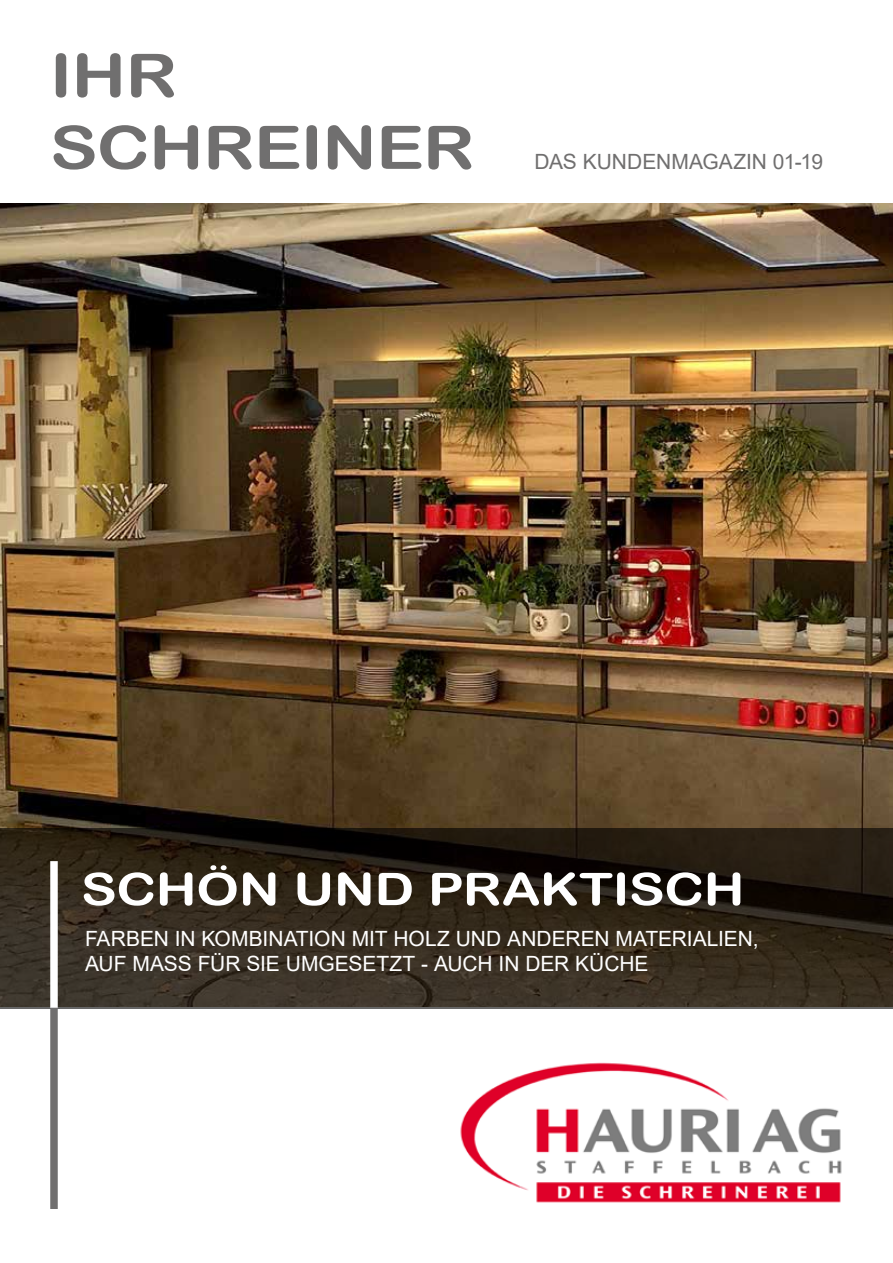
<style>
.page{position:relative;width:893px;height:1263px;background:#fff}
.page>*{position:absolute;margin:0;border:0;box-sizing:border-box;transform-origin:0 0}
.t1{font:60px/72px "Arial Rounded MT Bold";letter-spacing:-.015em;color:#706f6f;scale:1.2 1}
.t2{font:45px "Arial Rounded MT Bold";letter-spacing:-.01em;color:#fff;scale:1.2 1}
.t3{font:21px/25.2px "Arial";color:#fff}
.t4{font:21px "Arial";color:#706f6f}
</style>
<div class="page">
<img style="left:0;top:204px;width:893px;height:624px">
<svg style="left:0;top:828px;width:893px;height:180px;background:#2e251a"></svg>
<div style="left:50px;top:861px;width:8px;height:147px;background:#fff"></div>
<div style="left:50px;top:1008px;width:8px;height:201px;background:#706f6f"></div>
<img style="left:460px;top:1062px;width:382px;height:141px">
<h1 class="t1" style="left:50px;top:39px;width:356px">IHR<br>SCHREINER</h1>
<p class="t4" style="left:534px;top:147px;width:290px">DAS KUNDENMAGAZIN 01-19</p>
<h2 class="t2" style="left:81px;top:862px;width:555px">SCHÖN UND PRAKTISCH</h2>
<p class="t3" style="left:85px;top:926px;width:675px">FARBEN IN KOMBINATION MIT HOLZ UND ANDEREN MATERIALIEN,<br>AUF MASS FÜR SIE UMGESETZT - AUCH IN DER KÜCHE</p>
</div>
